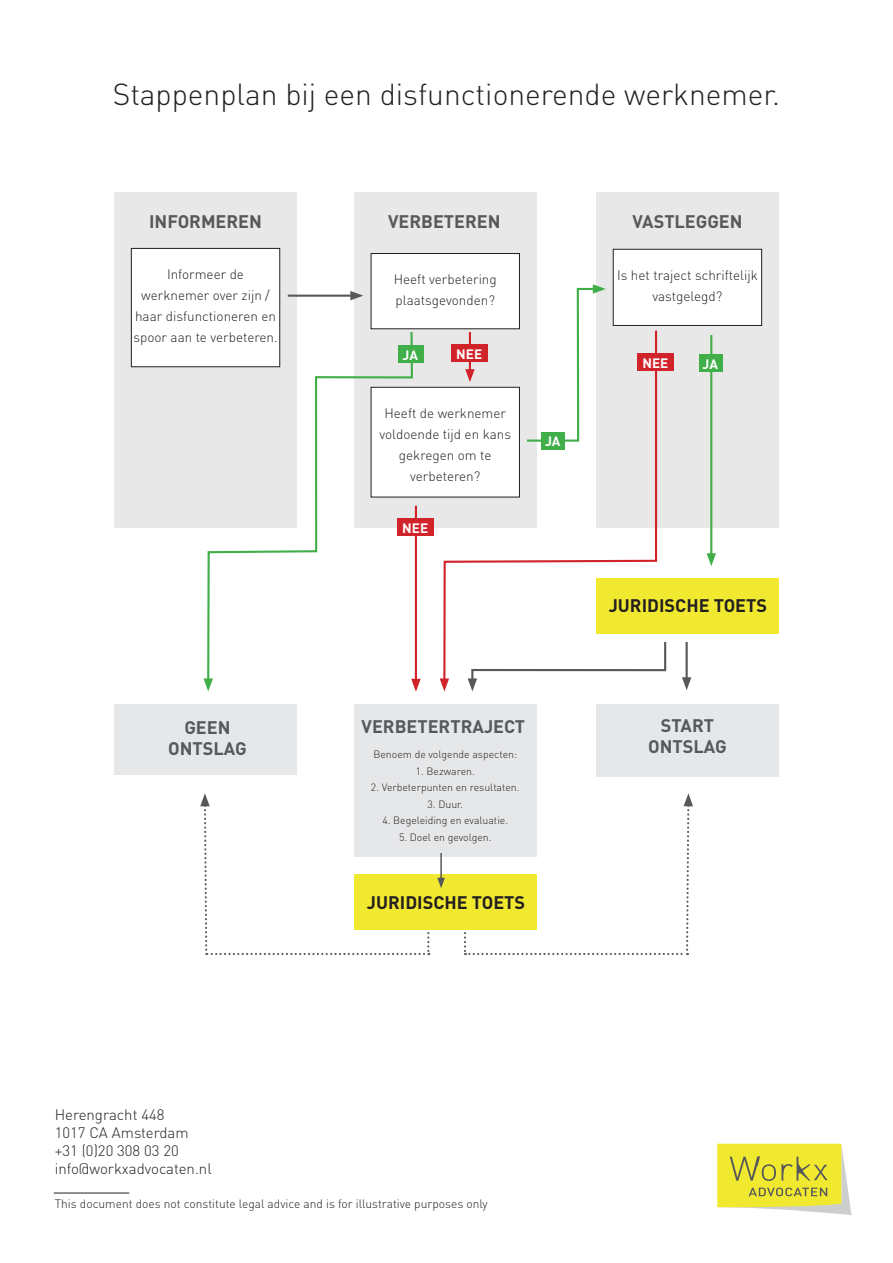
<style>
.page{position:relative;width:893px;height:1263px;background:#fff}
.page>*{position:absolute;margin:0;border:0;box-sizing:border-box;transform-origin:0 0}
.t1{font:300 30px "DIN";color:#231f20}
.t2{font:700 18px/21.6px "DIN Pro";color:#57585a;text-align:center}
.t3{font:700 18px "DIN Pro";color:#231f20}
.t4{font:300 15px/18px "DIN";color:#231f20}
.t5{font:300 13.5px/21px "DIN";color:#231f20;text-align:center}
.t6{font:700 13.5px "DIN Pro";color:#fff}
.t7{font:300 12px "DIN";color:#231f20}
.t8{font:300 10.5px "DIN";color:#231f20}
</style>
<div class="page">
<div style="left:115px;top:193px;width:182px;height:335px;background:#e9e8e8"></div>
<div style="left:354px;top:193px;width:182px;height:335px;background:#e9e8e8"></div>
<div style="left:596px;top:193px;width:182px;height:335px;background:#e9e8e8"></div>
<div style="left:354px;top:704px;width:182px;height:153px;background:#e6e7e9"></div>
<div style="left:596px;top:704px;width:182px;height:73px;background:#e6e7e9"></div>
<div style="left:115px;top:704px;width:182px;height:70px;background:#e6e7e9"></div>
<div style="left:596px;top:578px;width:182px;height:55px;background:#f1e92f"></div>
<div style="left:131px;top:248px;width:149px;height:119px;background:#fff"></div>
<div style="left:131px;top:248px;width:149px;height:119px;border:1px solid #231f20"></div>
<div style="left:371px;top:387px;width:148px;height:110px;background:#fff"></div>
<div style="left:613px;top:249px;width:149px;height:76px;background:#fff"></div>
<div style="left:613px;top:249px;width:149px;height:77px;border:1px solid #231f20"></div>
<div style="left:371px;top:253px;width:148px;height:76px;background:#fff"></div>
<div style="left:371px;top:253px;width:149px;height:76px;border:1px solid #231f20"></div>
<hr style="left:710px;top:335px;width:2px;height:222px;background:#40ae49">
<svg style="left:707px;top:553px;width:9px;height:13px"></svg>
<div style="left:699px;top:355px;width:23px;height:17px;background:#40ae49"></div>
<svg style="left:206px;top:330px;width:208px;height:349px"></svg>
<svg style="left:204px;top:678px;width:9px;height:13px"></svg>
<div style="left:398px;top:345px;width:25px;height:18px;background:#40ae49"></div>
<hr style="left:288px;top:295px;width:66px;height:2px;background:#57585a">
<svg style="left:350px;top:291px;width:13px;height:9px"></svg>
<svg style="left:200px;top:793px;width:229px;height:162px"></svg>
<svg style="left:469px;top:641px;width:198px;height:50px"></svg>
<hr style="left:686px;top:642px;width:2px;height:39px;background:#57585a">
<svg style="left:682px;top:677px;width:9px;height:13px"></svg>
<svg style="left:442px;top:328px;width:216px;height:356px"></svg>
<svg style="left:440px;top:678px;width:9px;height:13px"></svg>
<div style="left:637px;top:353px;width:37px;height:18px;background:#d1232a"></div>
<hr style="left:469px;top:332px;width:2px;height:41px;background:#d1232a">
<svg style="left:465px;top:369px;width:10px;height:13px"></svg>
<div style="left:451px;top:344px;width:37px;height:18px;background:#d1232a"></div>
<hr style="left:415px;top:506px;width:2px;height:177px;background:#d1232a">
<svg style="left:411px;top:679px;width:10px;height:13px"></svg>
<div style="left:397px;top:518px;width:37px;height:18px;background:#d1232a"></div>
<svg style="left:525px;top:284px;width:81px;height:159px"></svg>
<div style="left:541px;top:432px;width:24px;height:17px;background:#40ae49"></div>
<svg style="left:464px;top:793px;width:229px;height:162px"></svg>
<div style="left:354px;top:874px;width:183px;height:55px;background:#f1e92f"></div>
<hr style="left:440px;top:853px;width:2px;height:27px;background:#57585a">
<svg style="left:437px;top:878px;width:8px;height:10px"></svg>
<svg style="left:717px;top:1144px;width:134px;height:71px;background:#e3dd54"></svg>
<hr style="left:54px;top:1193px;width:75px;height:1px;background:#231f20">
<h1 class="t1" style="left:113px;top:76px;width:669px">Stappenplan bij een disfunctionerende werknemer.</h1>
<h2 class="t2" style="left:149px;top:210px;width:114px">INFORMEREN</h2>
<h2 class="t2" style="left:388px;top:210px;width:114px">VERBETEREN</h2>
<h2 class="t2" style="left:632px;top:210px;width:112px">VASTLEGGEN</h2>
<p class="t5" style="left:133px;top:264px;width:146px">Informeer de werknemer over zijn / haar disfunctioneren en spoor aan te verbeteren.</p>
<h2 class="t2" style="left:168px;top:716px;width:80px">GEEN<br>ONTSLAG</h2>
<p class="t5" style="left:394px;top:269px;width:105px;text-align:left">Heeft verbetering plaatsgevonden?</p>
<p class="t6" style="left:403px;top:346px;width:17px">JA</p>
<p class="t6" style="left:456px;top:345px;width:27px">NEE</p>
<p class="t5" style="left:379px;top:403px;width:133px">Heeft de werknemer voldoende tijd en kans gekregen om te verbeteren?</p>
<p class="t6" style="left:402px;top:519px;width:27px">NEE</p>
<p class="t6" style="left:545px;top:432px;width:17px">JA</p>
<h2 class="t2" style="left:362px;top:715px;width:165px">VERBETERTRAJECT</h2>
<p class="t8" style="left:373px;top:748px;width:145px">Benoem de volgende aspecten:</p>
<p class="t8" style="left:416px;top:764px;width:61px">1. Bezwaren.</p>
<p class="t8" style="left:371px;top:781px;width:150px">2. Verbeterpunten en resultaten.</p>
<p class="t8" style="left:427px;top:797px;width:37px">3. Duur.</p>
<p class="t8" style="left:382px;top:814px;width:127px">4. Begeleiding en evaluatie.</p>
<p class="t8" style="left:399px;top:830px;width:94px">5. Doel en gevolgen.</p>
<h2 class="t3" style="left:367px;top:891px;width:160px">JURIDISCHE TOETS</h2>
<p class="t5" style="left:617px;top:265px;width:142px">Is het traject schriftelijk vastgelegd?</p>
<p class="t6" style="left:642px;top:354px;width:27px">NEE</p>
<p class="t6" style="left:703px;top:355px;width:17px">JA</p>
<h2 class="t3" style="left:609px;top:593px;width:160px">JURIDISCHE TOETS</h2>
<h2 class="t2" style="left:648px;top:713px;width:80px">START<br>ONTSLAG</h2>
<p class="t4" style="left:55px;top:1105px;width:158px">Herengracht 448<br>1017 CA Amsterdam +31 (0)20 308 03 20 info@workxadvocaten.nl</p>
<p class="t7" style="left:55px;top:1196px;width:434px">This document does not constitute legal advice and is for illustrative purposes only</p>
</div>
